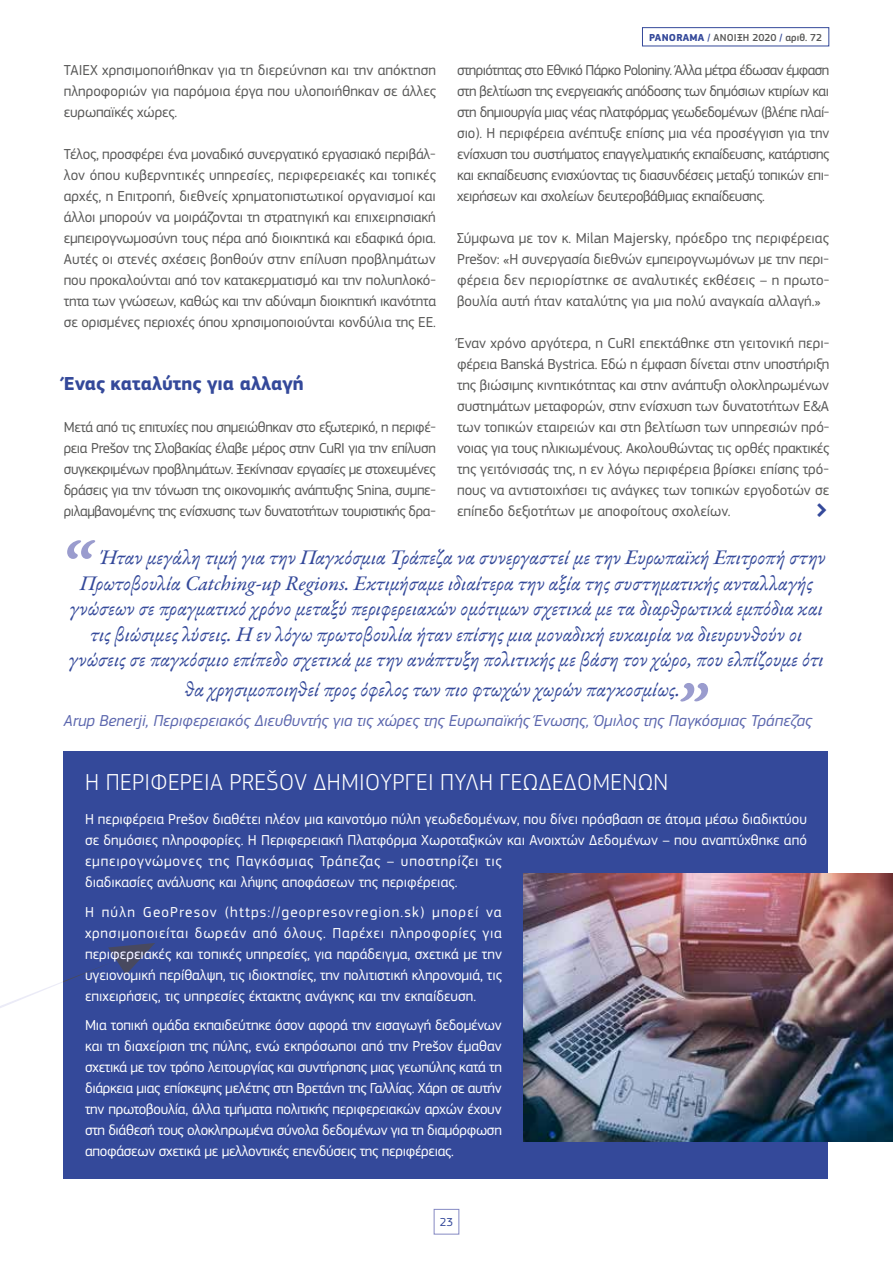
<style>
.page{position:relative;width:893px;height:1263px;background:#fff}
.page>*{position:absolute;margin:0;border:0;box-sizing:border-box;transform-origin:0 0}
.t1{font:300 24px "EC Square Sans Pro";letter-spacing:.02em;color:#fff}
.t2{font:21px "Garamond Premr Pro Med It";letter-spacing:-.005em;color:#34499a}
.t3{font:700 19.5px "EC Square Sans Pro";color:#34499a}
.t4{font:italic 16.5px "EC Square Sans Pro";color:#5c67ae}
.t5{font:15px/21px "EC Square Sans Pro";letter-spacing:-.01em;color:#575756;text-align:justify}
.t6{font:15px/21px "EC Square Sans Pro";color:#fff;text-align:justify}
.t7{font:12px "EC Square Sans Pro";color:#34499a}
.t8{font:500 10.5px "EC Square Sans Pro";color:#575756}
.s1{font-weight:700;color:#34499a}
.s2{color:#34499a}
</style>
<div class="page">
<div style="left:434px;top:1209px;width:25px;height:25px;border:1px solid #8589c3"></div>
<div style="left:642px;top:27px;width:187px;height:19px;border:1px solid #34499a"></div>
<svg style="left:67px;top:540px;width:28px;height:19px"></svg>
<svg style="left:680px;top:683px;width:28px;height:19px"></svg>
<svg style="left:0;top:943px;width:155px;height:236px"></svg>
<div style="left:64px;top:751px;width:764px;height:427px;background:#34499a"></div>
<img style="left:523px;top:873px;width:370px;height:268px">
<p class="t8" style="left:649px;top:31px;width:175px"><span class="s1">PANORAMA</span> <span class="s2">/</span> ΑΝΟΙΞΗ 2020 <span class="s2">/</span> αριθ. 72</p>
<p class="t5" style="left:457px;top:60px;width:374px">στηριότητας στο Εθνικό Πάρκο Poloniny. Άλλα μέτρα έδωσαν έμφαση στη βελτίωση της ενεργειακής απόδοσης των δημόσιων κτιρίων και στη δημιουργία μιας νέας πλατφόρμας γεωδεδομένων (βλέπε πλαί&shy;σιο). Η περιφέρεια ανέπτυξε επίσης μια νέα προσέγγιση για την ενίσχυση του συστήματος επαγγελματικής εκπαίδευσης, κατάρτισης και εκπαίδευσης ενισχύοντας τις διασυνδέσεις μεταξύ τοπικών επι&shy;χειρήσεων και σχολείων δευτεροβάθμιας εκπαίδευσης.</p>
<p class="t5" style="left:457px;top:228px;width:374px">Σύμφωνα με τον κ. Milan Majersky, πρόεδρο της περιφέρειας Prešov: «Η συνεργασία διεθνών εμπειρογνωμόνων με την περι&shy;φέρεια δεν περιορίστηκε σε αναλυτικές εκθέσεις – η πρωτο&shy;βουλία αυτή ήταν καταλύτης για μια πολύ αναγκαία αλλαγή.»</p>
<p class="t5" style="left:457px;top:333px;width:374px">Έναν χρόνο αργότερα, η CuRI επεκτάθηκε στη γειτονική περι&shy;φέρεια Banská Bystrica. Εδώ η έμφαση δίνεται στην υποστήριξη της βιώσιμης κινητικότητας και στην ανάπτυξη ολοκληρωμένων συστημάτων μεταφορών, στην ενίσχυση των δυνατοτήτων Ε&amp;Α των τοπικών εταιρειών και στη βελτίωση των υπηρεσιών πρό&shy;νοιας για τους ηλικιωμένους. Ακολουθώντας τις ορθές πρακτικές της γειτόνισσάς της, η εν λόγω περιφέρεια βρίσκει επίσης τρό&shy;πους να αντιστοιχήσει τις ανάγκες των τοπικών εργοδοτών σε επίπεδο δεξιοτήτων με αποφοίτους σχολείων.</p>
<h2 class="t2" style="left:101px;top:544px;width:726px">Ήταν μεγάλη τιμή για την Παγκόσμια Τράπεζα να συνεργαστεί με την Ευρωπαϊκή Επιτροπή στην</h2>
<h2 class="t2" style="left:80px;top:570px;width:735px">Πρωτοβουλία Catching-up Regions. Εκτιμήσαμε ιδιαίτερα την αξία της συστηματικής ανταλλαγής</h2>
<h2 class="t2" style="left:70px;top:595px;width:754px">γνώσεων σε πραγματικό χρόνο μεταξύ περιφερειακών ομότιμων σχετικά με τα διαρθρωτικά εμπόδια και</h2>
<h2 class="t2" style="left:91px;top:621px;width:713px">τις βιώσιμες λύσεις. Η εν λόγω πρωτοβουλία ήταν επίσης μια μοναδική ευκαιρία να διευρυνθούν οι</h2>
<h2 class="t2" style="left:69px;top:646px;width:756px">γνώσεις σε παγκόσμιο επίπεδο σχετικά με την ανάπτυξη πολιτικής με βάση τον χώρο, που ελπίζουμε ότι</h2>
<h2 class="t2" style="left:185px;top:676px;width:497px">θα χρησιμοποιηθεί προς όφελος των πιο φτωχών χωρών παγκοσμίως.</h2>
<p class="t4" style="left:64px;top:711px;width:750px">Arup Benerji, Περιφερειακός Διευθυντής για τις χώρες της Ευρωπαϊκής Ένωσης, Όμιλος της Παγκόσμιας Τράπεζας</p>
<p class="t5" style="left:64px;top:60px;width:374px">TAIEX χρησιμοποιήθηκαν για τη διερεύνηση και την απόκτηση πληροφοριών για παρόμοια έργα που υλοποιήθηκαν σε άλλες ευρωπαϊκές χώρες.</p>
<p class="t5" style="left:64px;top:144px;width:374px">Τέλος, προσφέρει ένα μοναδικό συνεργατικό εργασιακό περιβάλ&shy;λον όπου κυβερνητικές υπηρεσίες, περιφερειακές και τοπικές αρχές, η Επιτροπή, διεθνείς χρηματοπιστωτικοί οργανισμοί και άλλοι μπορούν να μοιράζονται τη στρατηγική και επιχειρησιακή εμπειρογνωμοσύνη τους πέρα από διοικητικά και εδαφικά όρια.<br>Αυτές οι στενές σχέσεις βοηθούν στην επίλυση προβλημάτων που προκαλούνται από τον κατακερματισμό και την πολυπλοκό&shy;τητα των γνώσεων, καθώς και την αδύναμη διοικητική ικανότητα σε ορισμένες περιοχές όπου χρησιμοποιούνται κονδύλια της ΕΕ.</p>
<h3 class="t3" style="left:64px;top:372px;width:242px">Ένας καταλύτης για αλλαγή</h3>
<p class="t5" style="left:64px;top:417px;width:374px">Μετά από τις επιτυχίες που σημειώθηκαν στο εξωτερικό, η περιφέ&shy;ρεια Prešov της Σλοβακίας έλαβε μέρος στην CuRI για την επίλυση συγκεκριμένων προβλημάτων. Ξεκίνησαν εργασίες με στοχευμένες δράσεις για την τόνωση της οικονομικής ανάπτυξης Snina, συμπε&shy;ριλαμβανομένης της ενίσχυσης των δυνατοτήτων τουριστικής δρα-</p>
<h1 class="t1" style="left:85px;top:768px;width:585px">Η ΠΕΡΙΦΈΡΕΙΑ PREŠOV ΔΗΜΙΟΥΡΓΕΊ ΠΎΛΗ ΓΕΩΔΕΔΟΜΈΝΩΝ</h1>
<p class="t6" style="left:85px;top:809px;width:723px;text-align:left">Η περιφέρεια Prešov διαθέτει πλέον μια καινοτόμο πύλη γεωδεδομένων, που δίνει πρόσβαση σε άτομα μέσω διαδικτύου σε δημόσιες πληροφορίες. Η Περιφερειακή Πλατφόρμα Χωροταξικών και Ανοιχτών Δεδομένων – που αναπτύχθηκε από εμπειρογνώμονες της Παγκόσμιας Τράπεζας – υποστηρίζει τις<br>διαδικασίες ανάλυσης και λήψης αποφάσεων της περιφέρειας.</p>
<p class="t6" style="left:85px;top:901px;width:418px">Η πύλη GeoPresov (https://geopresovregion.sk) μπορεί να χρησιμοποιείται δωρεάν από όλους. Παρέχει πληροφορίες για περιφερειακές και τοπικές υπηρεσίες, για παράδειγμα, σχετικά με την υγειονομική περίθαλψη, τις ιδιοκτησίες, την πολιτιστική κληρονομιά, τις επιχειρήσεις, τις υπηρεσίες έκτακτης ανάγκης και την εκπαίδευση.</p>
<p class="t6" style="left:85px;top:1015px;width:418px">Μια τοπική ομάδα εκπαιδεύτηκε όσον αφορά την εισαγωγή δεδομένων και τη διαχείριση της πύλης, ενώ εκπρόσωποι από την Prešov έμαθαν σχετικά με τον τρόπο λειτουργίας και συντήρησης μιας γεωπύλης κατά τη διάρκεια μιας επίσκεψης μελέτης στη Βρετάνη της Γαλλίας. Χάρη σε αυτήν την πρωτοβουλία, άλλα τμήματα πολιτικής περιφερειακών αρχών έχουν στη διάθεσή τους ολοκληρωμένα σύνολα δεδομένων για τη διαμόρφωση αποφάσεων σχετικά με μελλοντικές επενδύσεις της περιφέρειας.</p>
<p class="t7" style="left:440px;top:1215px;width:15px">23</p>
</div>
